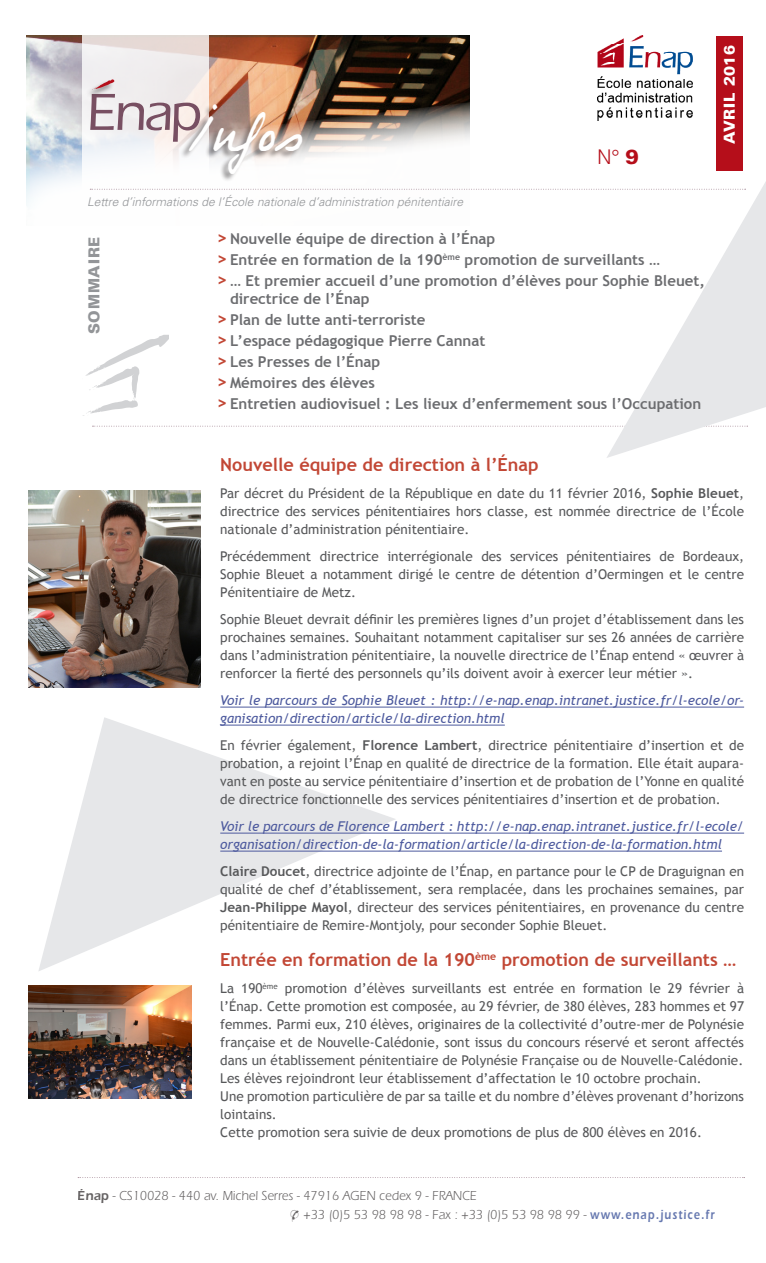
<style>
.page{position:relative;width:766px;height:1263px;background:#fff}
.page>*{position:absolute;margin:0;border:0;box-sizing:border-box;transform-origin:0 0}
.t1{font:44.55px "Philing";color:#fff}
.t2{font:300 20.25px "Univers";color:#b50e1a}
.t3{font:700 18px "Trebuchet MS";color:#c24735}
.t4{font:900 15.15px "Univers";letter-spacing:.05em;color:#fff}
.t5{font:900 15.15px "Univers";letter-spacing:.05em;color:#939598}
.t6{font:700 15px "Trebuchet MS";color:#6c6d70}
.t7{font:13.5px/18px "Trebuchet MS";color:#57585a;text-align:justify}
.t8{font:italic 13.5px/18px "Trebuchet MS";color:#4d5a9e}
.t9{font:13.5px/19px "Itc Eras";color:#231f20;scale:.94 1}
.t10{font:italic 300 12px "Univers";color:#939598}
.s1{font-weight:900}
.s2{font-size:18px;color:#c24735}
.s3{font-weight:700}
.s4{font-weight:600}
.s5{font-weight:600;color:#253f8e}
</style>
<div class="page">
<svg style="left:38px;top:717px;width:358px;height:254px"></svg>
<svg style="left:30px;top:37px;width:439px;height:15px;background:#684231"></svg>
<svg style="left:26px;top:52px;width:717px;height:153px"></svg>
<svg style="left:82px;top:35px;width:126px;height:167px"></svg>
<div style="left:85px;top:79px;width:29px;height:19px;background:#f1f0f1"></div>
<svg style="left:90px;top:79px;width:110px;height:63px"></svg>
<div style="left:180px;top:104px;width:122px;height:78px;background:#231f20;opacity:.5"></div>
<img style="left:597px;top:36px;width:95px;height:84px">
<svg style="left:90px;top:189px;width:516px;height:1px"></svg>
<svg style="left:92px;top:426px;width:514px;height:1px"></svg>
<svg style="left:78px;top:1177px;width:666px;height:1px"></svg>
<hr style="left:220px;top:707px;width:524px;height:1px;background:#4d5a9e">
<hr style="left:220px;top:725px;width:284px;height:1px;background:#4d5a9e">
<hr style="left:220px;top:833px;width:524px;height:1px;background:#4d5a9e">
<hr style="left:220px;top:851px;width:501px;height:1px;background:#4d5a9e">
<img style="left:29px;top:491px;width:171px;height:196px">
<img style="left:29px;top:986px;width:163px;height:112px">
<svg style="left:83px;top:335px;width:86px;height:81px"></svg>
<svg style="left:606px;top:181px;width:159px;height:277px"></svg>
<div style="left:716px;top:36px;width:26px;height:134px;background:#b50e1a"></div>
<p class="t1" style="left:189px;top:109px;width:117px">Infos</p>
<p class="t10" style="left:87px;top:195px;width:377px">Lettre d’informations de l’École nationale d’administration pénitentiaire</p>
<p class="t2" style="left:597px;top:145px;width:43px">N° <span class="s1">9</span></p>
<p class="t5" style="left:84px;top:334px;width:99px;rotate:-90deg">SOMMAIRE</p>
<p class="t6" style="left:216px;top:229px;width:280px"><span class="s2">&gt;</span> Nouvelle équipe de direction à l’Énap</p>
<p class="t6" style="left:216px;top:250px;width:445px"><span class="s2">&gt;</span> Entrée en formation de la 190<sup>ème</sup> promotion de surveillants …</p>
<p class="t6" style="left:216px;top:271px;width:490px"><span class="s2">&gt;</span> … Et premier accueil d’une promotion d’élèves pour Sophie Bleuet,</p>
<p class="t6" style="left:230px;top:289px;width:141px">directrice de l’Énap</p>
<p class="t6" style="left:216px;top:310px;width:210px"><span class="s2">&gt;</span> Plan de lutte anti-terroriste</p>
<p class="t6" style="left:216px;top:331px;width:270px"><span class="s2">&gt;</span> L’espace pédagogique Pierre Cannat</p>
<p class="t6" style="left:216px;top:352px;width:165px"><span class="s2">&gt;</span> Les Presses de l’Énap</p>
<p class="t6" style="left:216px;top:373px;width:160px"><span class="s2">&gt;</span> Mémoires des élèves</p>
<p class="t6" style="left:216px;top:394px;width:486px"><span class="s2">&gt;</span> Entretien audiovisuel : Les lieux d’enfermement sous l’Occupation</p>
<p class="t4" style="left:719px;top:144px;width:101px;rotate:-90deg">AVRIL 2016</p>
<p class="t3" style="left:220px;top:454px;width:320px">Nouvelle équipe de direction à l’Énap</p>
<p class="t7" style="left:220px;top:485px;width:525px">Par décret du Président de la République en date du 11 février 2016, <span class="s3">Sophie Bleuet</span>, directrice des services pénitentiaires hors classe, est nommée directrice de l’École nationale d’administration pénitentiaire.</p>
<p class="t7" style="left:220px;top:548px;width:525px">Précédemment directrice interrégionale des services pénitentiaires de Bordeaux, Sophie Bleuet a notamment dirigé le centre de détention d’Oermingen et le centre Pénitentiaire de Metz.</p>
<p class="t7" style="left:220px;top:611px;width:525px">Sophie Bleuet devrait définir les premières lignes d’un projet d’établissement dans les prochaines semaines. Souhaitant notamment capitaliser sur ses 26 années de carrière dans l’administration pénitentiaire, la nouvelle directrice de l’Énap entend « œuvrer à renforcer la fierté des personnels qu’ils doivent avoir à exercer leur métier ».</p>
<p class="t8" style="left:220px;top:692px;width:525px">Voir le parcours de Sophie Bleuet : http://e-nap.enap.intranet.justice.fr/l-ecole/or&shy;ganisation/direction/article/la-direction.html</p>
<p class="t7" style="left:220px;top:737px;width:525px">En février également, <span class="s3">Florence Lambert</span>, directrice pénitentiaire d’insertion et de probation, a rejoint l’Énap en qualité de directrice de la formation. Elle était aupara&shy;vant en poste au service pénitentiaire d’insertion et de probation de l’Yonne en qualité de directrice fonctionnelle des services pénitentiaires d’insertion et de probation.</p>
<p class="t8" style="left:220px;top:818px;width:525px">Voir le parcours de Florence Lambert : http://e-nap.enap.intranet.justice.fr/l-ecole/ organisation/direction-de-la-formation/article/la-direction-de-la-formation.html</p>
<p class="t7" style="left:220px;top:863px;width:525px"><span class="s3">Claire Doucet</span>, directrice adjointe de l’Énap, en partance pour le CP de Draguignan en qualité de chef d’établissement, sera remplacée, dans les prochaines semaines, par <span class="s3">Jean-Philippe Mayol</span>, directeur des services pénitentiaires, en provenance du centre pénitentiaire de Remire-Montjoly, pour seconder Sophie Bleuet.</p>
<p class="t3" style="left:220px;top:949px;width:517px">Entrée en formation de la 190<sup>ème</sup> promotion de surveillants …</p>
<p class="t7" style="left:220px;top:980px;width:525px">La 190<sup>ème</sup> promotion d’élèves surveillants est entrée en formation le 29 février à l’Énap. Cette promotion est composée, au 29 février, de 380 élèves, 283 hommes et 97 femmes. Parmi eux, 210 élèves, originaires de la collectivité d’outre-mer de Polynésie française et de Nouvelle-Calédonie, sont issus du concours réservé et seront affectés dans un établissement pénitentiaire de Polynésie Française ou de Nouvelle-Calédonie.</p>
<p class="t7" style="left:220px;top:1070px;width:483px">Les élèves rejoindront leur établissement d’affectation le 10 octobre prochain.</p>
<p class="t7" style="left:220px;top:1088px;width:525px">Une promotion particulière de par sa taille et du nombre d’élèves provenant d’horizons lointains.</p>
<p class="t7" style="left:220px;top:1124px;width:483px">Cette promotion sera suivie de deux promotions de plus de 800 élèves en 2016.</p>
<p class="t9" style="left:303px;top:1187px;width:438px;text-indent:-226px"><span class="s4">Énap</span> - CS10028 - 440 av. Michel Serres - 47916 AGEN cedex 9 - FRANCE<br>+33 (0)5 53 98 98 98 - Fax : +33 (0)5 53 98 98 99 - <span class="s5">www.enap.justice.fr</span></p>
</div>
